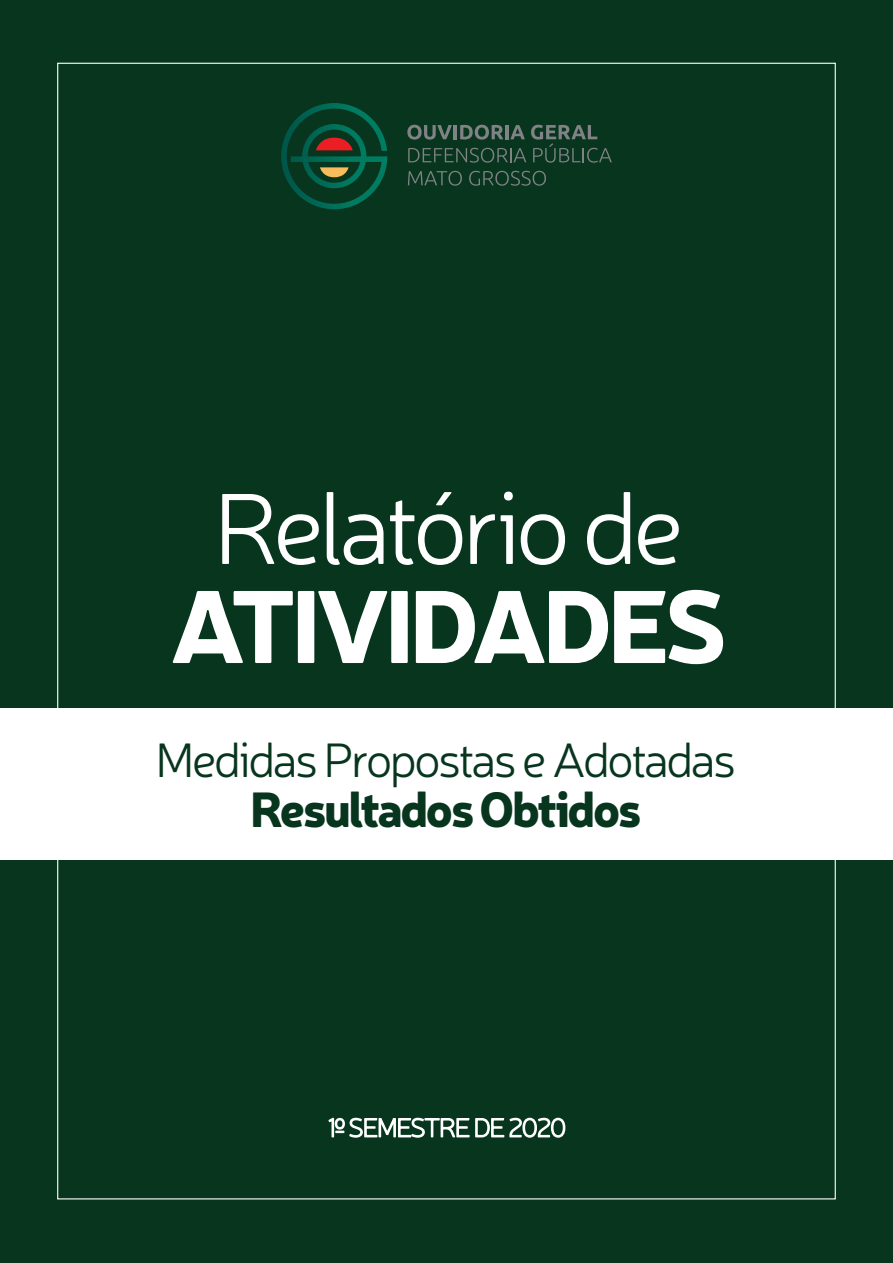
<style>
.page{position:relative;width:893px;height:1263px;background:#07351d}
.page>*{position:absolute;margin:0;border:0;box-sizing:border-box;transform-origin:0 0}
.t1{font:300 101.55px "Neris";letter-spacing:-.05em;color:#fff}
.t2{font:900 101.55px "Neris";letter-spacing:-.05em;color:#fff}
.t3{font:300 48.6px "Neris";letter-spacing:-.05em;color:#07351d}
.t4{font:900 48.6px "Neris";letter-spacing:-.05em;color:#07351d}
</style>
<div class="page">
<svg style="left:281px;top:103px;width:106px;height:106px"></svg>
<svg style="left:407px;top:125px;width:205px;height:38px"></svg>
<svg style="left:408px;top:171px;width:54px;height:15px"></svg>
<svg style="left:469px;top:171px;width:77px;height:15px"></svg>
<div style="left:0;top:708px;width:893px;height:151px;background:#fff"></div>
<svg style="left:328px;top:1117px;width:238px;height:21px"></svg>
<h1 class="t1" style="left:213px;top:464px;width:472px">Relatório de</h1>
<h1 class="t2" style="left:170px;top:552px;width:559px">ATIVIDADES</h1>
<p class="t3" style="left:155px;top:729px;width:582px">Medidas Propostas e Adotadas</p>
<p class="t4" style="left:250px;top:773px;width:393px">Resultados Obtidos</p>
</div>
